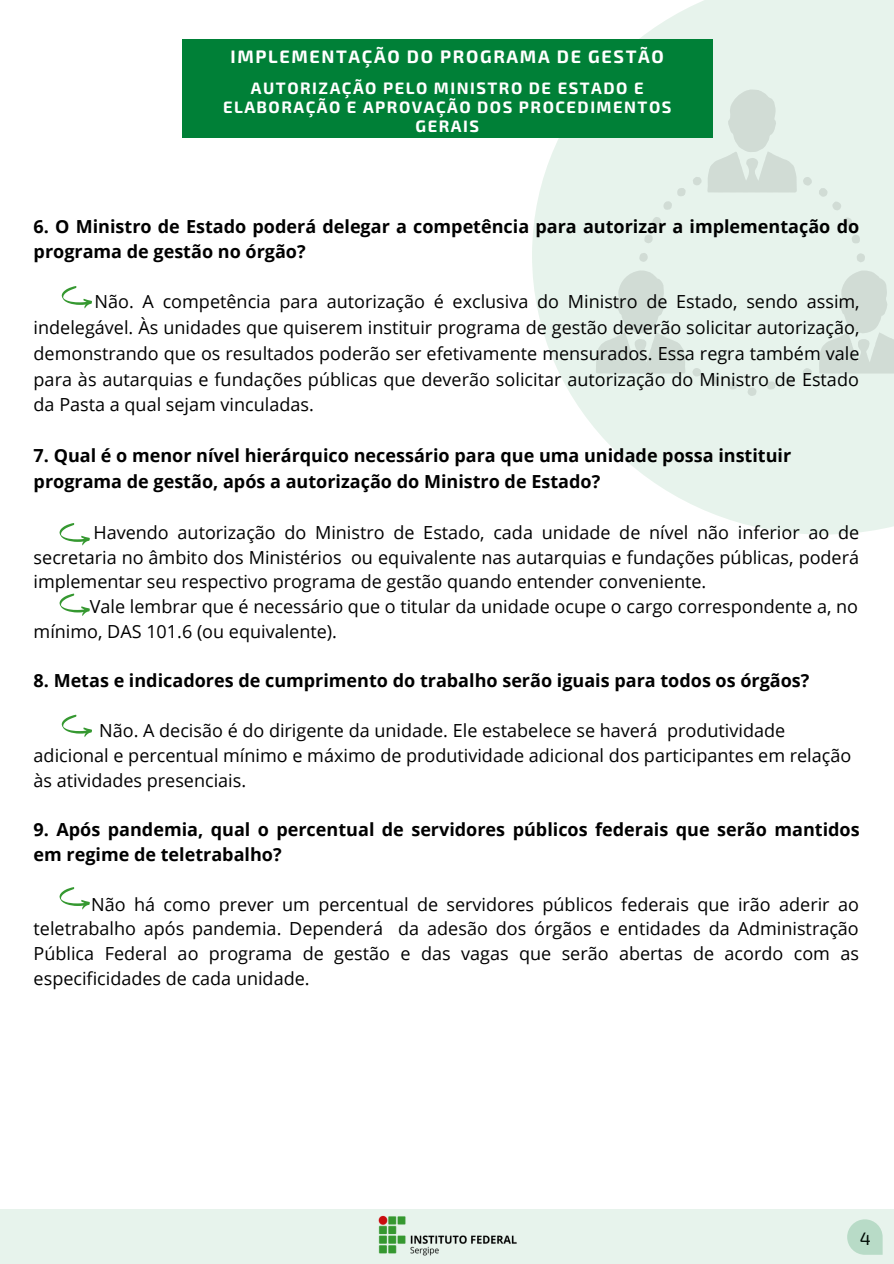
<style>
.page{position:relative;width:894px;height:1264px;background:#fff}
.page>*{position:absolute;margin:0;border:0;box-sizing:border-box;transform-origin:0 0}
.t1{font:18px/24.8px "Open Sans";color:#000;text-align:justify}
.t2{font:700 18px/24.8px "Open Sans";color:#000}
.t3{font:700 18px "Exo 2";letter-spacing:.09em;color:#fff}
.t4{font:18px "Exo 2";color:#000}
.t5{font:700 16.5px/19.2px "Exo 2";letter-spacing:.09em;color:#fff;text-align:center}
</style>
<div class="page">
<svg style="left:532px;top:0;width:361px;height:534px;fill:#e7f3ec"></svg>
<svg style="left:818px;top:270px;width:75px;height:103px;background:#d9e5de"></svg>
<svg style="left:595px;top:270px;width:90px;height:104px;background:#dbe6df"></svg>
<svg style="left:639px;top:253px;width:9px;height:9px"></svg>
<svg style="left:842px;top:217px;width:9px;height:9px"></svg>
<svg style="left:709px;top:375px;width:9px;height:10px"></svg>
<svg style="left:801px;top:367px;width:10px;height:10px"></svg>
<svg style="left:707px;top:89px;width:105px;height:104px;background:#dae6df"></svg>
<svg style="left:747px;top:387px;width:9px;height:9px"></svg>
<svg style="left:643px;top:234px;width:10px;height:10px"></svg>
<svg style="left:818px;top:188px;width:23px;height:22px"></svg>
<svg style="left:663px;top:187px;width:23px;height:23px"></svg>
<svg style="left:850px;top:234px;width:10px;height:10px"></svg>
<svg style="left:692px;top:177px;width:9px;height:9px"></svg>
<svg style="left:855px;top:253px;width:9px;height:9px"></svg>
<svg style="left:727px;top:381px;width:10px;height:8px"></svg>
<svg style="left:652px;top:217px;width:9px;height:9px"></svg>
<svg style="left:784px;top:376px;width:10px;height:9px"></svg>
<svg style="left:765px;top:381px;width:10px;height:9px"></svg>
<svg style="left:691px;top:367px;width:10px;height:9px"></svg>
<div style="left:182px;top:40px;width:530px;height:98px;background:#008037"></div>
<svg style="left:62px;top:286px;width:30px;height:22px"></svg>
<svg style="left:59px;top:523px;width:31px;height:22px"></svg>
<svg style="left:59px;top:593px;width:31px;height:23px"></svg>
<svg style="left:62px;top:714px;width:30px;height:23px"></svg>
<svg style="left:59px;top:887px;width:31px;height:22px"></svg>
<div style="left:0;top:1209px;width:893px;height:54px;background:#e7f3ec"></div>
<img style="left:378px;top:1215px;width:139px;height:40px">
<p class="t3" style="left:230px;top:45px;width:434px">IMPLEMENTAÇÃO DO PROGRAMA DE GESTÃO</p>
<p class="t5" style="left:223px;top:77px;width:449px">AUTORIZAÇÃO PELO MINISTRO DE ESTADO E<br>ELABORAÇÃO E APROVAÇÃO DOS PROCEDIMENTOS<br>GERAIS</p>
<p class="t2" style="left:34px;top:214px;width:826px">6. O Ministro de Estado poderá delegar a competência para autorizar a implementação do programa de gestão no órgão?</p>
<p class="t1" style="left:34px;top:288px;width:827px;line-height:26px;text-indent:61px">Não. A competência para autorização é exclusiva do Ministro de Estado, sendo assim, indelegável. Às unidades que quiserem instituir programa de gestão deverão solicitar autorização, demonstrando que os resultados poderão ser efetivamente mensurados. Essa regra também vale para às autarquias e fundações públicas que deverão solicitar autorização do Ministro de Estado da Pasta a qual sejam vinculadas.</p>
<p class="t2" style="left:34px;top:442px;width:759px;line-height:26px">7. Qual é o menor nível hierárquico necessário para que uma unidade possa instituir programa de gestão, após a autorização do Ministro de Estado?</p>
<p class="t1" style="left:34px;top:519px;width:826px;text-indent:60px">Havendo autorização do Ministro de Estado, cada unidade de nível não inferior ao de secretaria no âmbito dos Ministérios ou equivalente nas autarquias e fundações públicas, poderá implementar seu respectivo programa de gestão quando entender conveniente.</p>
<p class="t1" style="left:34px;top:593px;width:825px;text-indent:56px">Vale lembrar que é necessário que o titular da unidade ocupe o cargo correspondente a, no mínimo, DAS 101.6 (ou equivalente).</p>
<p class="t2" style="left:34px;top:668px;width:777px">8. Metas e indicadores de cumprimento do trabalho serão iguais para todos os órgãos?</p>
<p class="t1" style="left:34px;top:717px;width:819px;text-align:left;text-indent:66px">Não. A decisão é do dirigente da unidade. Ele estabelece se haverá produtividade adicional e percentual mínimo e máximo de produtividade adicional dos participantes em relação às atividades presenciais.</p>
<p class="t2" style="left:34px;top:816px;width:827px">9. Após pandemia, qual o percentual de servidores públicos federais que serão mantidos em regime de teletrabalho?</p>
<p class="t1" style="left:34px;top:891px;width:826px;text-indent:58px">Não há como prever um percentual de servidores públicos federais que irão aderir ao teletrabalho após pandemia. Dependerá da adesão dos órgãos e entidades da Administração Pública Federal ao programa de gestão e das vagas que serão abertas de acordo com as especificidades de cada unidade.</p>
<p class="t4" style="left:859px;top:1227px;width:13px">4</p>
</div>
